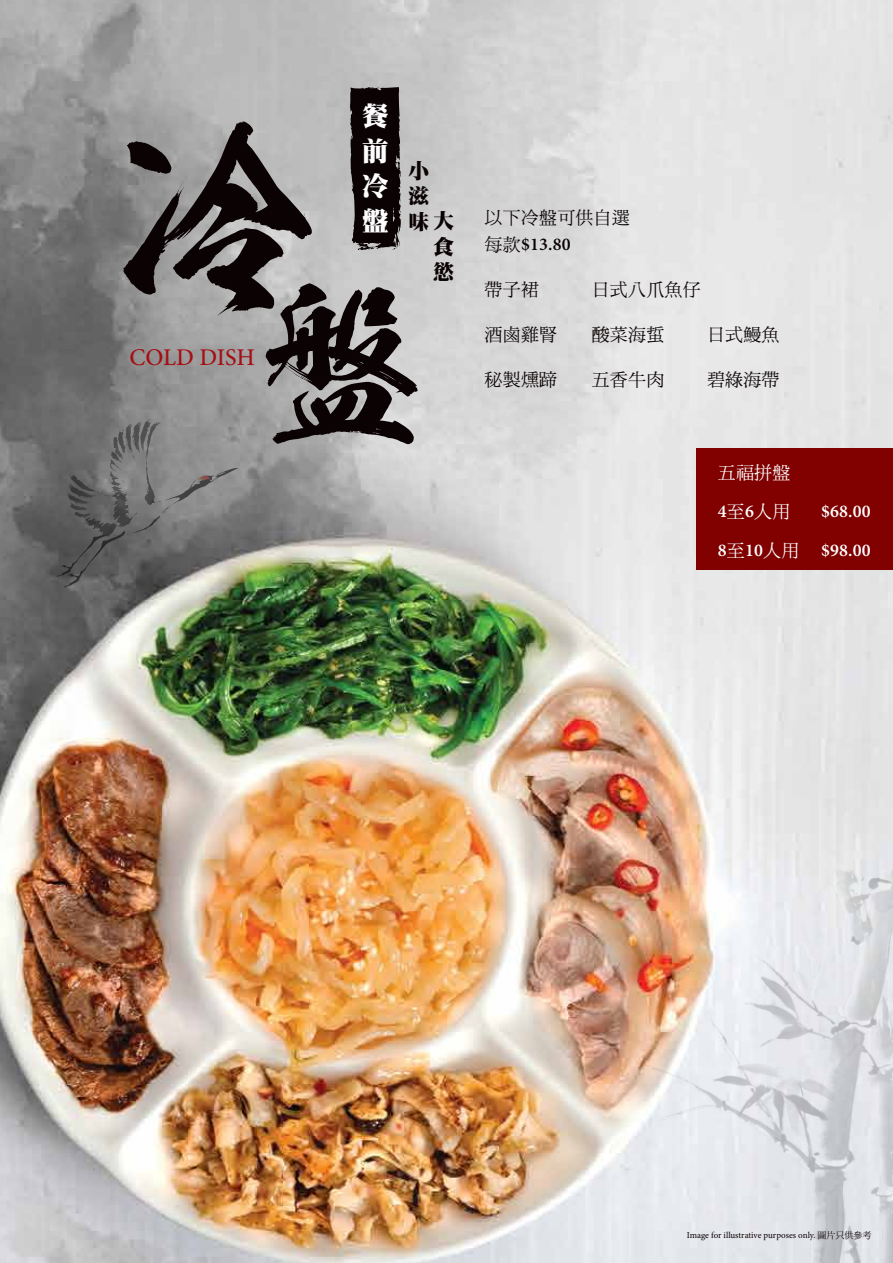
<style>
.page{position:relative;width:893px;height:1263px;background:#fff}
.page>*{position:absolute;margin:0;border:0;box-sizing:border-box;transform-origin:0 0}
.t1{font:195px "Kso Goryu New";color:#0a0203}
.t2{font:177px "Ksw Hannyaotamesi";color:#0a0203}
.t3{font:27px/35.1px "DF Ming W12 WIN BF";color:#fff;text-align:justify}
.t4{font:500 24px "Minion Pro";letter-spacing:-.005em;color:#a70e13}
.t5{font:21px/25.2px "DF Ming W12 WIN BF";color:#0a0203}
.t6{font:18px "DF Ming Md HK BF";letter-spacing:.01em;color:#0a0203}
.t7{font:600 18px/39px "Minion Pro";letter-spacing:.01em;color:#fff;text-align:right}
.t8{font:18px/39px "DF Ming Md HK BF";letter-spacing:.01em;color:#fff}
.t9{font:600 18px "Minion Pro";color:#0a0203}
.t10{font:9px "Minion Pro";letter-spacing:-.005em;color:#0a0203}
.s1{font-family:"DF Ming Md HK BF";font-weight:400}
.s2{font-family:"Minion Pro";font-weight:600}
.s3{font-family:"DF Ming Md HK BF"}
</style>
<div class="page">
<img style="left:0;top:0;width:893px;height:1263px">
<img style="left:652px;top:868px;width:241px;height:395px">
<div style="left:696px;top:449px;width:197px;height:121px;background:#810000"></div>
<svg style="left:350px;top:87px;width:51px;height:163px"></svg>
<svg style="left:56px;top:419px;width:182px;height:168px"></svg>
<h3 class="t3" style="left:362px;top:98px;width:28px">餐前冷盤</h3>
<h1 class="t1" style="left:118px;top:109px;width:196px">冷</h1>
<h3 class="t4" style="left:129px;top:341px;width:127px">COLD DISH</h3>
<p class="t5" style="left:408px;top:158px;width:47px">小滋味大</p>
<p class="t5" style="left:433px;top:234px;width:22px">食慾</p>
<h2 class="t2" style="left:252px;top:265px;width:178px">盤</h2>
<p class="t6" style="left:485px;top:209px;width:147px">以下冷盤可供自選</p>
<p class="t9" style="left:485px;top:232px;width:88px"><span class="s1">每款</span>$13.80</p>
<p class="t6" style="left:485px;top:281px;width:56px">帶子裙</p>
<p class="t6" style="left:592px;top:281px;width:110px">日式八爪魚仔</p>
<p class="t6" style="left:485px;top:326px;width:74px">酒鹵雞腎</p>
<p class="t6" style="left:592px;top:326px;width:74px">酸菜海蜇</p>
<p class="t6" style="left:707px;top:326px;width:74px">日式鰻魚</p>
<p class="t6" style="left:485px;top:371px;width:74px">秘製燻蹄</p>
<p class="t6" style="left:592px;top:371px;width:74px">五香牛肉</p>
<p class="t6" style="left:707px;top:371px;width:74px">碧綠海帶</p>
<p class="t8" style="left:718px;top:453px;width:74px">五福拼盤<br><span class="s2">4</span>至<span class="s2">6</span>人用</p>
<p class="t7" style="left:718px;top:492px;width:154px">$68.00<br>8<span class="s1">至</span>10<span class="s1">人用</span> $98.00</p>
<p class="t10" style="left:687px;top:1229px;width:186px">Image for illustrative purposes only. <span class="s3">圖片只供參考</span></p>
</div>
